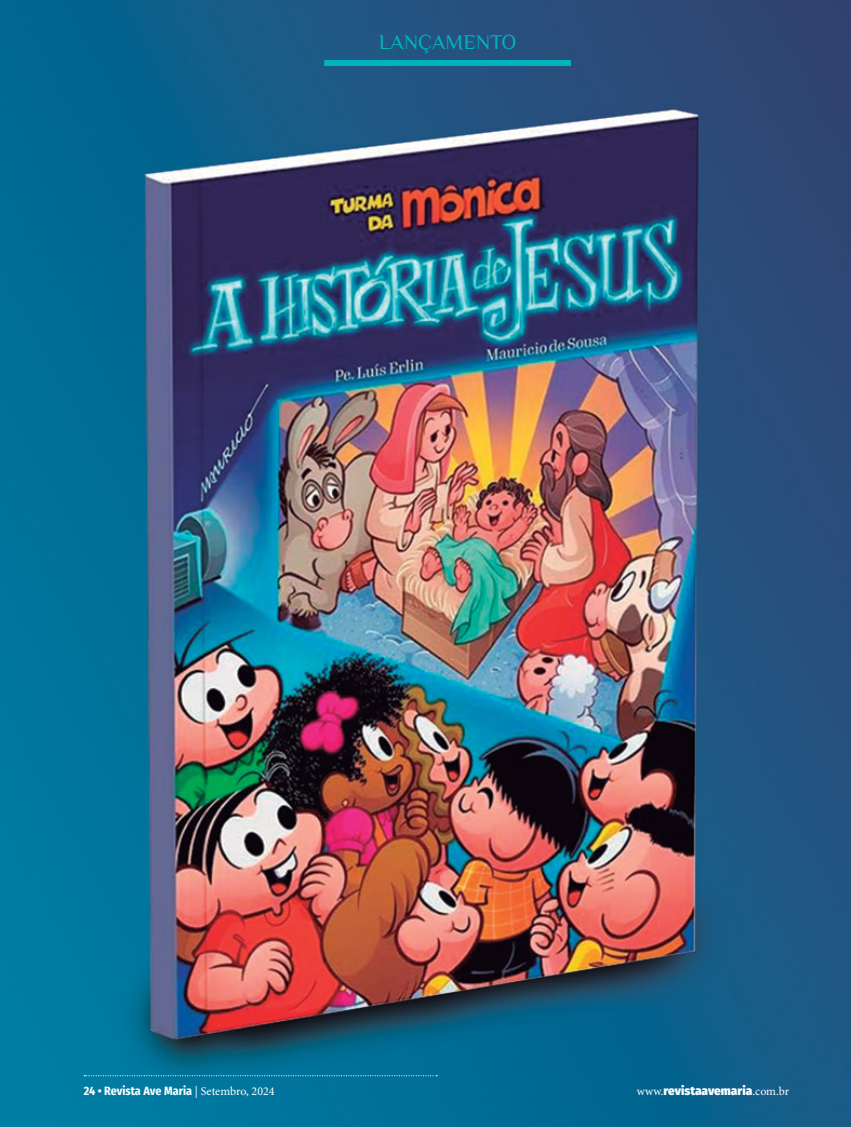
<style>
.page{position:relative;width:851px;height:1127px;background:#fff}
.page>*{position:absolute;margin:0;border:0;box-sizing:border-box;transform-origin:0 0}
.t1{font:21px "Philosopher";color:#00b4bd}
.t2{font:700 12px "Fira Sans Condensed";color:#fff}
.t3{font:900 12px "Fira Sans";color:#fff}
.s1{font-family:"Minion Pro";font-weight:400}
</style>
<div class="page">
<img style="left:0;top:0;width:850px;height:1127px">
<div style="left:324px;top:60px;width:247px;height:6px;background:#00b4bd"></div>
<svg style="left:84px;top:1075px;width:353px;height:1px"></svg>
<h1 class="t1" style="left:378px;top:31px;width:139px">LANÇAMENTO</h1>
<p class="t2" style="left:84px;top:1081px;width:192px">24 • Revista Ave Maria <span class="s1">| Setembro, 2024</span></p>
<p class="t3" style="left:636px;top:1080px;width:154px"><span class="s1">www.</span>revistaavemaria<span class="s1">.com.br</span></p>
</div>
